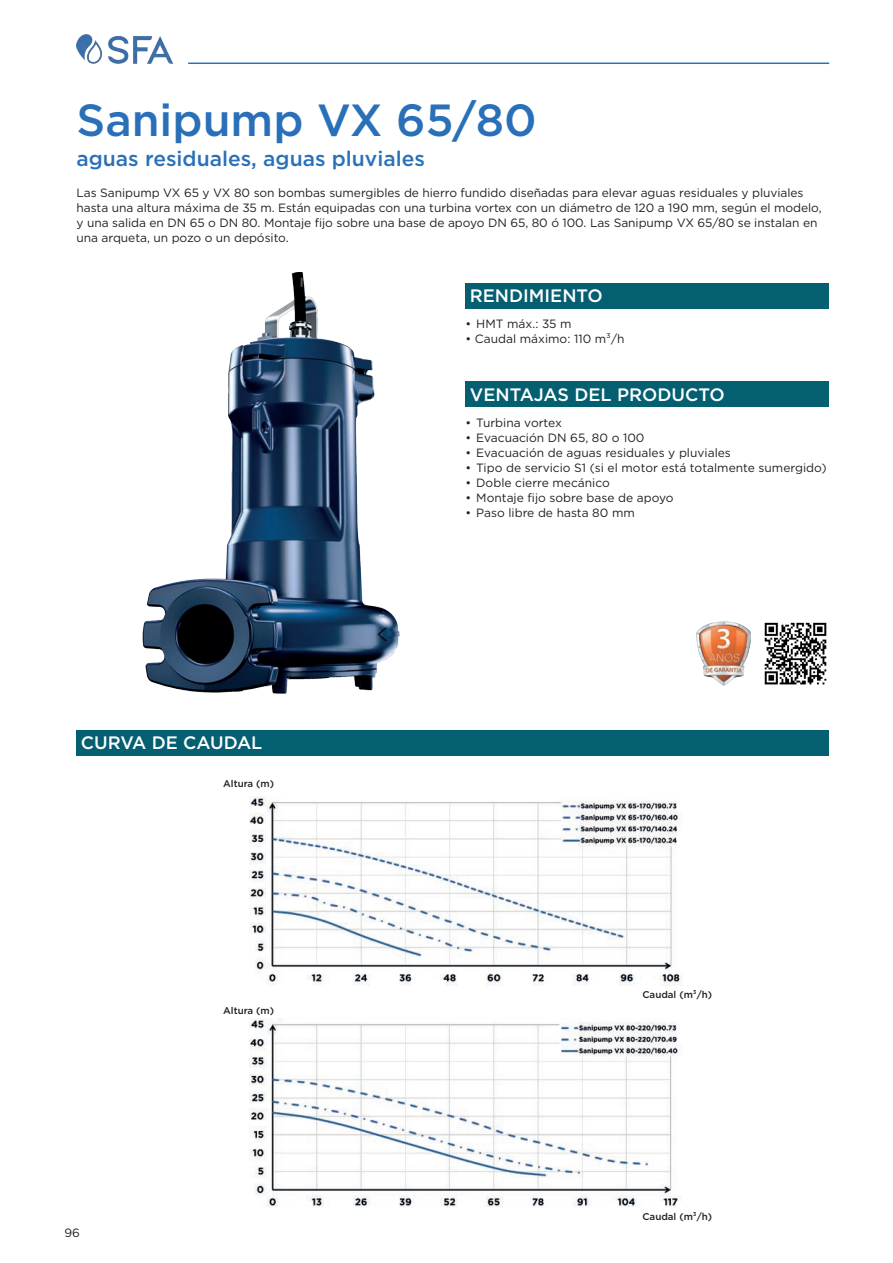
<style>
.page{position:relative;width:893px;height:1263px;background:#fff}
.page>*{position:absolute;margin:0;border:0;box-sizing:border-box;transform-origin:0 0}
.t1{font:500 45px "Gotham";color:#2a70b8}
.t2{font:500 21px "Gotham";color:#2a70b8}
.t3{font:500 18px "Gotham";color:#fff}
.t4{font:12px/15px "Gotham";letter-spacing:-.005em;color:#231f20}
.t5{font:500 9.75px "Gotham";color:#231f20}
</style>
<div class="page">
<img style="left:77px;top:34px;width:97px;height:30px">
<hr style="left:188px;top:63px;width:641px;height:1px;background:#2a70b8">
<img style="left:142px;top:272px;width:258px;height:421px">
<div style="left:77px;top:730px;width:752px;height:25px;background:#045f71"></div>
<img style="left:250px;top:797px;width:433px;height:189px">
<img style="left:250px;top:1018px;width:432px;height:189px">
<img style="left:696px;top:622px;width:54px;height:64px">
<div style="left:466px;top:283px;width:363px;height:25px;background:#045f71"></div>
<div style="left:466px;top:381px;width:363px;height:26px;background:#045f71"></div>
<img style="left:764px;top:622px;width:63px;height:63px">
<h1 class="t1" style="left:77px;top:90px;width:462px">Sanipump VX 65/80</h1>
<h2 class="t2" style="left:77px;top:144px;width:350px">aguas residuales, aguas pluviales</h2>
<p class="t4" style="left:77px;top:185px;width:747px">Las Sanipump VX 65 y VX 80 son bombas sumergibles de hierro fundido diseñadas para elevar aguas residuales y pluviales hasta una altura máxima de 35 m. Están equipadas con una turbina vortex con un diámetro de 120 a 190 mm, según el modelo, y una salida en DN 65 o DN 80. Montaje fijo sobre una base de apoyo DN 65, 80 ó 100. Las Sanipump VX 65/80 se instalan en una arqueta, un pozo o un depósito.</p>
<h3 class="t3" style="left:470px;top:284px;width:134px">RENDIMIENTO</h3>
<p class="t4" style="left:466px;top:316px;width:108px">• HMT máx.: 35 m</p>
<p class="t4" style="left:466px;top:331px;width:160px">• Caudal máximo: 110 m³/h</p>
<h3 class="t3" style="left:81px;top:731px;width:183px">CURVA DE CAUDAL</h3>
<p class="t5" style="left:223px;top:778px;width:52px">Altura (m)</p>
<p class="t4" style="left:64px;top:1225px;width:17px">96</p>
<p class="t5" style="left:223px;top:1004px;width:52px">Altura (m)</p>
<h3 class="t3" style="left:470px;top:382px;width:256px">VENTAJAS DEL PRODUCTO</h3>
<p class="t4" style="left:466px;top:415px;width:98px">• Turbina vortex</p>
<p class="t4" style="left:466px;top:430px;width:180px">• Evacuación DN 65, 80 o 100</p>
<p class="t4" style="left:466px;top:445px;width:267px">• Evacuación de aguas residuales y pluviales</p>
<p class="t4" style="left:466px;top:460px;width:363px">• Tipo de servicio S1 (si el motor está totalmente sumergido)</p>
<p class="t4" style="left:466px;top:475px;width:146px">• Doble cierre mecánico</p>
<p class="t4" style="left:466px;top:490px;width:209px">• Montaje fijo sobre base de apoyo</p>
<p class="t4" style="left:466px;top:505px;width:171px">• Paso libre de hasta 80 mm</p>
<p class="t5" style="left:642px;top:988px;width:71px">Caudal (m³/h)</p>
<p class="t5" style="left:642px;top:1210px;width:71px">Caudal (m³/h)</p>
</div>
